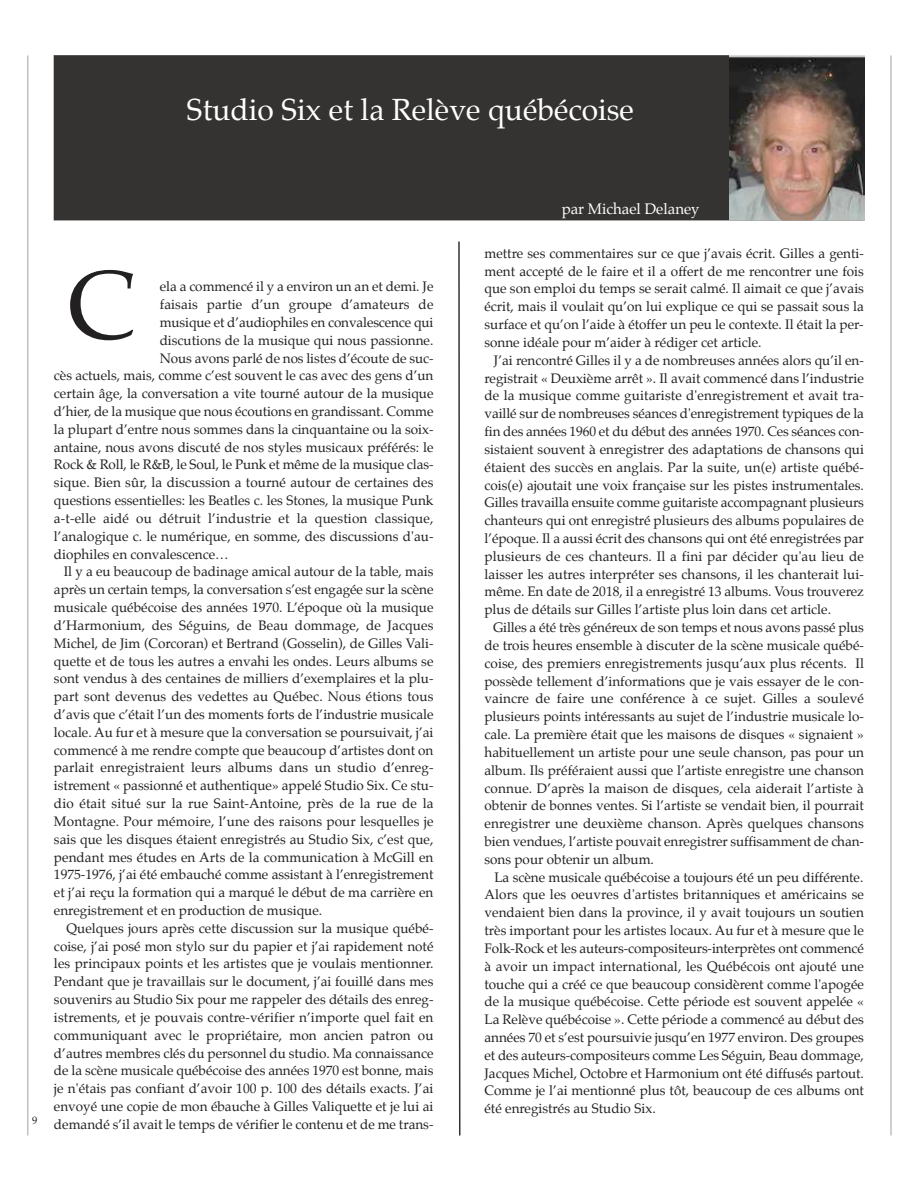
<style>
.page{position:relative;width:918px;height:1188px;background:#fff}
.page>*{position:absolute;margin:0;border:0;box-sizing:border-box;transform-origin:0 0}
.t1{font:97.5px "Palatino";color:#232021}
.t2{font:30px "Palatino";color:#fff}
.t3{font:15px "Palatino";color:#fff}
.t4{font:13.5px/17.9px "Palatino";color:#232021;text-align:justify}
.t5{font:10.5px "Palatino";color:#232021}
</style>
<div class="page">
<hr style="left:27px;top:56px;width:1px;height:1080px;background:#c0c0c0">
<hr style="left:890px;top:56px;width:2px;height:1080px;background:#c0c0c0">
<div style="left:54px;top:56px;width:810px;height:164px;background:#343332"></div>
<div style="left:54px;top:55px;width:810px;height:165px;border:1px solid #343332"></div>
<img style="left:729px;top:56px;width:135px;height:165px">
<img style="left:864px;top:56px;width:1px;height:164px">
<svg style="left:458px;top:241px;width:3px;height:895px"></svg>
<h2 class="t2" style="left:187px;top:95px;width:448px">Studio Six et la Relève québécoise</h2>
<p class="t5" style="left:32px;top:1115px;width:7px">9</p>
<h1 class="t1" style="left:67px;top:259px;width:71px">C</h1>
<p class="t4" style="left:160px;top:279px;width:275px">ela a commencé il y a environ un an et demi. Je</p>
<p class="t4" style="left:160px;top:296px;width:275px">faisais partie d’un groupe d’amateurs de</p>
<p class="t4" style="left:160px;top:314px;width:275px">musique et d’audiophiles en convalescence qui</p>
<p class="t4" style="left:160px;top:332px;width:275px">discutions de la musique qui nous passionne.</p>
<p class="t4" style="left:160px;top:350px;width:275px">Nous avons parlé de nos listes d’écoute de suc-</p>
<p class="t4" style="left:54px;top:368px;width:381px">cès actuels, mais, comme c’est souvent le cas avec des gens d’un</p>
<p class="t4" style="left:54px;top:386px;width:381px">certain âge, la conversation a vite tourné autour de la musique</p>
<p class="t4" style="left:54px;top:403px;width:381px">d’hier, de la musique que nous écoutions en grandissant. Comme</p>
<p class="t4" style="left:54px;top:421px;width:381px">la plupart d’entre nous sommes dans la cinquantaine ou la soix-</p>
<p class="t4" style="left:54px;top:439px;width:381px">antaine, nous avons discuté de nos styles musicaux préférés: le</p>
<p class="t4" style="left:54px;top:457px;width:381px">Rock &amp; Roll, le R&amp;B, le Soul, le Punk et même de la musique clas-</p>
<p class="t4" style="left:54px;top:475px;width:381px">sique. Bien sûr, la discussion a tourné autour de certaines des</p>
<p class="t4" style="left:54px;top:492px;width:381px">questions essentielles: les Beatles c. les Stones, la musique Punk</p>
<p class="t4" style="left:54px;top:510px;width:381px">a-t-elle aidé ou détruit l’industrie et la question classique,</p>
<p class="t4" style="left:54px;top:528px;width:381px">l’analogique c. le numérique, en somme, des discussions d'au-</p>
<p class="t4" style="left:54px;top:546px;width:176px">diophiles en convalescence…</p>
<p class="t4" style="left:64px;top:564px;width:371px">Il y a eu beaucoup de badinage amical autour de la table, mais</p>
<p class="t4" style="left:54px;top:582px;width:381px">après un certain temps, la conversation s’est engagée sur la scène</p>
<p class="t4" style="left:54px;top:599px;width:381px">musicale québécoise des années 1970. L’époque où la musique</p>
<p class="t4" style="left:54px;top:617px;width:381px">d’Harmonium, des Séguins, de Beau dommage, de Jacques</p>
<p class="t4" style="left:54px;top:635px;width:381px">Michel, de Jim (Corcoran) et Bertrand (Gosselin), de Gilles Vali-</p>
<p class="t4" style="left:54px;top:653px;width:381px">quette et de tous les autres a envahi les ondes. Leurs albums se</p>
<p class="t4" style="left:54px;top:671px;width:381px">sont vendus à des centaines de milliers d’exemplaires et la plu-</p>
<p class="t4" style="left:54px;top:689px;width:381px">part sont devenus des vedettes au Québec. Nous étions tous</p>
<p class="t4" style="left:54px;top:706px;width:381px">d’avis que c’était l’un des moments forts de l’industrie musicale</p>
<p class="t4" style="left:54px;top:724px;width:381px">locale. Au fur et à mesure que la conversation se poursuivait, j’ai</p>
<p class="t4" style="left:54px;top:742px;width:381px">commencé à me rendre compte que beaucoup d’artistes dont on</p>
<p class="t4" style="left:54px;top:760px;width:381px">parlait enregistraient leurs albums dans un studio d’enreg-</p>
<p class="t4" style="left:54px;top:778px;width:381px">istrement « passionné et authentique» appelé Studio Six. Ce stu-</p>
<p class="t4" style="left:54px;top:795px;width:381px">dio était situé sur la rue Saint-Antoine, près de la rue de la</p>
<p class="t4" style="left:54px;top:813px;width:381px">Montagne. Pour mémoire, l’une des raisons pour lesquelles je</p>
<p class="t4" style="left:54px;top:831px;width:381px">sais que les disques étaient enregistrés au Studio Six, c’est que,</p>
<p class="t4" style="left:54px;top:849px;width:381px">pendant mes études en Arts de la communication à McGill en</p>
<p class="t4" style="left:54px;top:867px;width:381px">1975-1976, j’ai été embauché comme assistant à l’enregistrement</p>
<p class="t4" style="left:54px;top:885px;width:381px">et j’ai reçu la formation qui a marqué le début de ma carrière en</p>
<p class="t4" style="left:54px;top:902px;width:270px">enregistrement et en production de musique.</p>
<p class="t4" style="left:67px;top:920px;width:368px">Quelques jours après cette discussion sur la musique québé-</p>
<p class="t4" style="left:54px;top:938px;width:381px">coise, j’ai posé mon stylo sur du papier et j’ai rapidement noté</p>
<p class="t4" style="left:54px;top:956px;width:381px">les principaux points et les artistes que je voulais mentionner.</p>
<p class="t4" style="left:54px;top:974px;width:381px">Pendant que je travaillais sur le document, j’ai fouillé dans mes</p>
<p class="t4" style="left:54px;top:992px;width:381px">souvenirs au Studio Six pour me rappeler des détails des enreg-</p>
<p class="t4" style="left:54px;top:1009px;width:381px">istrements, et je pouvais contre-vérifier n’importe quel fait en</p>
<p class="t4" style="left:54px;top:1027px;width:381px">communiquant avec le propriétaire, mon ancien patron ou</p>
<p class="t4" style="left:54px;top:1045px;width:381px">d’autres membres clés du personnel du studio. Ma connaissance</p>
<p class="t4" style="left:54px;top:1063px;width:381px">de la scène musicale québécoise des années 1970 est bonne, mais</p>
<p class="t4" style="left:54px;top:1081px;width:381px">je n'étais pas confiant d’avoir 100 p. 100 des détails exacts. J’ai</p>
<p class="t4" style="left:54px;top:1098px;width:381px">envoyé une copie de mon ébauche à Gilles Valiquette et je lui ai</p>
<p class="t4" style="left:54px;top:1116px;width:381px">demandé s’il avait le temps de vérifier le contenu et de me trans-</p>
<p class="t3" style="left:562px;top:202px;width:139px">par Michael Delaney</p>
<p class="t4" style="left:484px;top:245px;width:381px">mettre ses commentaires sur ce que j’avais écrit. Gilles a genti&shy;ment accepté de le faire et il a offert de me rencontrer une fois que son emploi du temps se serait calmé. Il aimait ce que j’avais écrit, mais il voulait qu’on lui explique ce qui se passait sous la surface et qu’on l’aide à étoffer un peu le contexte. Il était la per&shy;sonne idéale pour m’aider à rédiger cet article.</p>
<p class="t4" style="left:484px;top:352px;width:381px;text-indent:9px">J’ai rencontré Gilles il y a de nombreuses années alors qu’il en&shy;registrait « Deuxième arrêt ». Il avait commencé dans l’industrie de la musique comme guitariste d'enregistrement et avait tra&shy;vaillé sur de nombreuses séances d'enregistrement typiques de la fin des années 1960 et du début des années 1970. Ces séances con&shy;sistaient souvent à enregistrer des adaptations de chansons qui étaient des succès en anglais. Par la suite, un(e) artiste québé&shy;cois(e) ajoutait une voix française sur les pistes instrumentales.<br>Gilles travailla ensuite comme guitariste accompagnant plusieurs chanteurs qui ont enregistré plusieurs des albums populaires de l’époque. Il a aussi écrit des chansons qui ont été enregistrées par plusieurs de ces chanteurs. Il a fini par décider qu'au lieu de laisser les autres interpréter ses chansons, il les chanterait lui&shy;même. En date de 2018, il a enregistré 13 albums. Vous trouverez plus de détails sur Gilles l’artiste plus loin dans cet article.</p>
<p class="t4" style="left:484px;top:619px;width:381px;text-indent:9px">Gilles a été très généreux de son temps et nous avons passé plus de trois heures ensemble à discuter de la scène musicale québé&shy;coise, des premiers enregistrements jusqu’aux plus récents. Il possède tellement d’informations que je vais essayer de le con&shy;vaincre de faire une conférence à ce sujet. Gilles a soulevé plusieurs points intéressants au sujet de l’industrie musicale lo&shy;cale. La première était que les maisons de disques « signaient » habituellement un artiste pour une seule chanson, pas pour un album. Ils préféraient aussi que l’artiste enregistre une chanson connue. D’après la maison de disques, cela aiderait l’artiste à obtenir de bonnes ventes. Si l’artiste se vendait bien, il pourrait enregistrer une deuxième chanson. Après quelques chansons bien vendues, l’artiste pouvait enregistrer suffisamment de chan&shy;sons pour obtenir un album.</p>
<p class="t4" style="left:484px;top:869px;width:381px;text-indent:10px">La scène musicale québécoise a toujours été un peu différente.<br>Alors que les oeuvres d'artistes britanniques et américains se vendaient bien dans la province, il y avait toujours un soutien très important pour les artistes locaux. Au fur et à mesure que le Folk-Rock et les auteurs-compositeurs-interprètes ont commencé à avoir un impact international, les Québécois ont ajouté une touche qui a créé ce que beaucoup considèrent comme l'apogée de la musique québécoise. Cette période est souvent appelée « La Relève québécoise ». Cette période a commencé au début des années 70 et s’est poursuivie jusqu’en 1977 environ. Des groupes et des auteurs-compositeurs comme Les Séguin, Beau dommage, Jacques Michel, Octobre et Harmonium ont été diffusés partout.<br>Comme je l’ai mentionné plus tôt, beaucoup de ces albums ont été enregistrés au Studio Six.</p>
</div>
